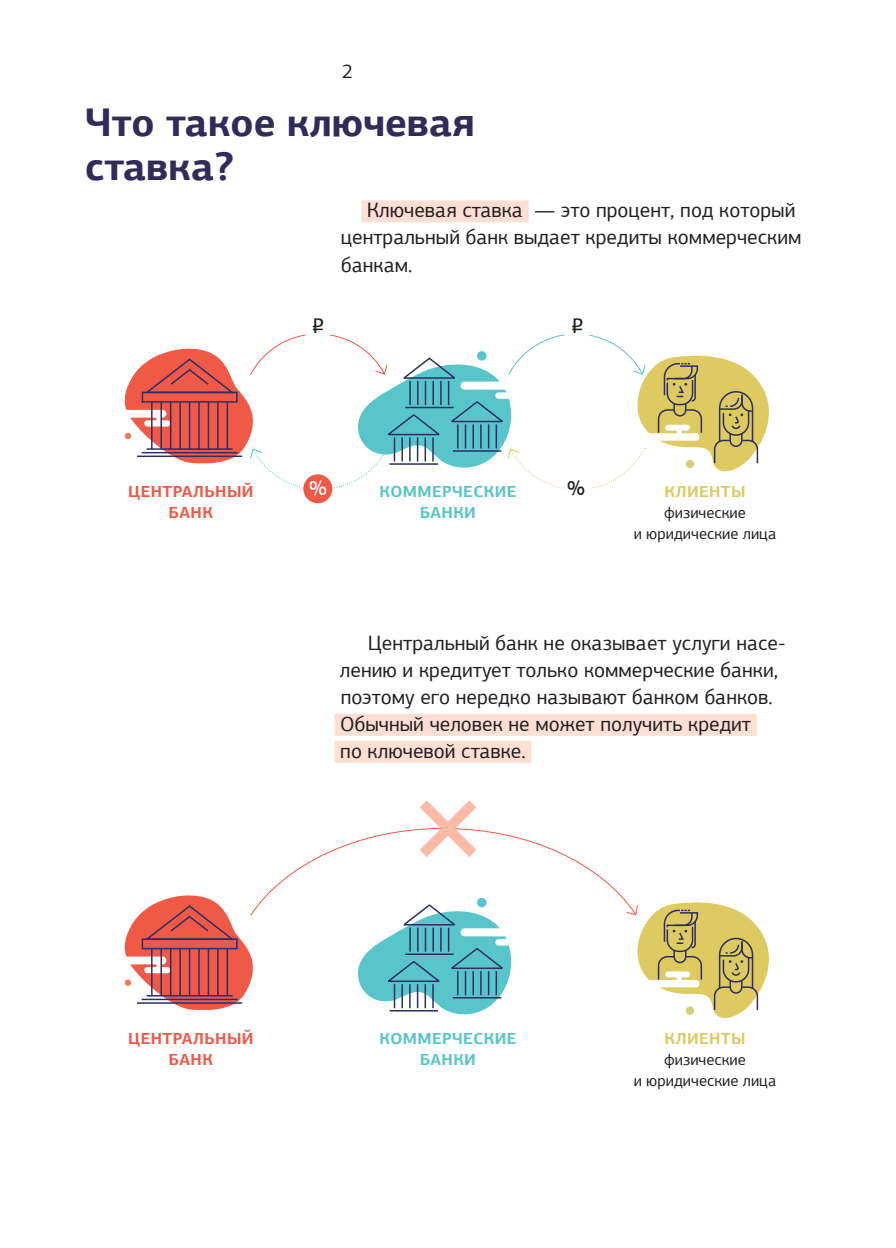
<style>
.page{position:relative;width:896px;height:1248px;background:#fff}
.page>*{position:absolute;margin:0;border:0;box-sizing:border-box;transform-origin:0 0}
.t1{font:700 40px/44px "PF Agora Sans Pro";color:#302b58}
.t2{font:20.8px/27px "PF Agora Sans Pro";color:#231f20}
.t3{font:20.8px "ALS Rubl";color:#231f20}
.t4{font:500 20.8px "PF Agora Sans Pro";color:#fff}
.t5{font:500 20.8px "PF Agora Sans Pro";color:#231f20}
.t6{font:20px "PF Agora Sans Pro";color:#231f20}
.t7{font:16px/21px "PF Agora Sans Pro";color:#231f20;text-align:center}
.t8{font:700 16px/21px "PF Agora Sans Pro";letter-spacing:.025em;color:#57c5c9;text-align:center}
.t9{font:700 16px/21px "PF Agora Sans Pro";letter-spacing:.025em;color:#f05946;text-align:center}
.t10{font:700 16px "PF Agora Sans Pro";letter-spacing:.025em;color:#ddca61}
</style>
<div class="page">
<div style="left:361px;top:200px;width:168px;height:22px;background:#fddfd3"></div>
<div style="left:335px;top:713px;width:422px;height:22px;background:#fddfd3"></div>
<div style="left:335px;top:740px;width:196px;height:22px;background:#fddfd3"></div>
<svg style="left:124px;top:334px;width:645px;height:156px"></svg>
<div style="left:305px;top:321px;width:25px;height:25px;background:#fff;border-radius:50%"></div>
<div style="left:303px;top:474px;width:29px;height:29px;background:#f05946;border-radius:50%"></div>
<div style="left:564px;top:321px;width:25px;height:25px;background:#fff;border-radius:50%"></div>
<div style="left:564px;top:476px;width:25px;height:25px;background:#fff;border-radius:50%"></div>
<svg style="left:124px;top:800px;width:645px;height:218px"></svg>
<p class="t6" style="left:342px;top:59px;width:13px">2</p>
<h1 class="t1" style="left:85px;top:100px;width:391px">Что такое ключевая ставка?</h1>
<p class="t2" style="left:341px;top:197px;width:462px;text-indent:26px">Ключевая ставка — это процент, под который центральный банк выдает кредиты коммерческим банкам.</p>
<p class="t3" style="left:312px;top:314px;width:15px">o</p>
<p class="t3" style="left:571px;top:314px;width:15px">o</p>
<p class="t9" style="left:128px;top:480px;width:127px">ЦЕНТРАЛЬНЫЙ<br>БАНК</p>
<p class="t4" style="left:309px;top:475px;width:19px">%</p>
<p class="t5" style="left:567px;top:475px;width:19px">%</p>
<p class="t8" style="left:379px;top:480px;width:138px">КОММЕРЧЕСКИЕ<br>БАНКИ</p>
<p class="t10" style="left:664px;top:481px;width:82px">КЛИЕНТЫ</p>
<p class="t7" style="left:634px;top:502px;width:144px">физические<br>и юридические лица</p>
<p class="t2" style="left:340px;top:629px;width:447px;text-indent:28px">Центральный банк не оказывает услуги насе‑ лению и кредитует только коммерческие банки, поэтому его нередко называют банком банков.<br>Обычный человек не может получить кредит<br>по ключевой ставке.</p>
<p class="t9" style="left:128px;top:1027px;width:127px">ЦЕНТРАЛЬНЫЙ<br>БАНК</p>
<p class="t8" style="left:379px;top:1027px;width:138px">КОММЕРЧЕСКИЕ<br>БАНКИ</p>
<p class="t10" style="left:664px;top:1027px;width:82px">КЛИЕНТЫ</p>
<p class="t7" style="left:634px;top:1048px;width:144px">физические<br>и юридические лица</p>
</div>
